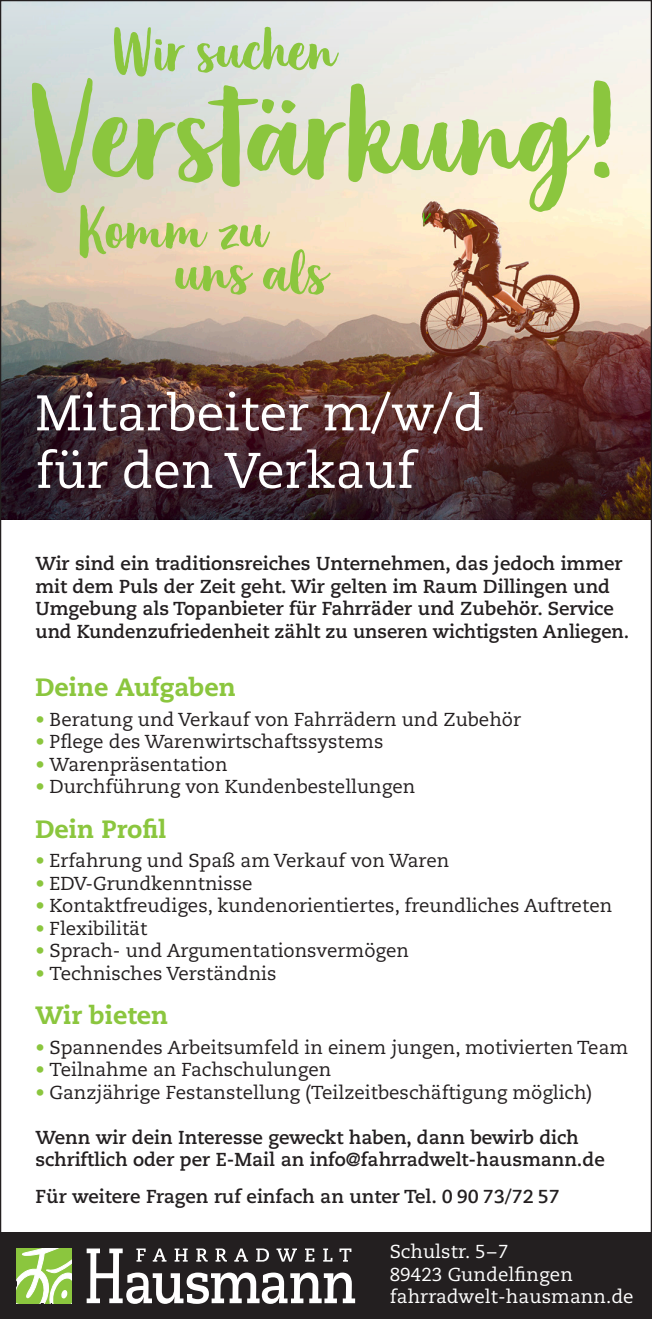
<style>
.page{position:relative;width:652px;height:1319px;background:#fff}
.page>*{position:absolute;margin:0;border:0;box-sizing:border-box;transform-origin:0 0}
.t1{font:140.5px "Organika Script";color:#8bc63e}
.t2{font:64px "Organika Script";color:#8bc63e}
.t3{font:50px/57.5px "Caecilia";color:#fff}
.t4{font:800 25px "Caecilia";color:#8bc63e}
.t5{font:18.75px "Caecilia";color:#231f20}
.t6{font:700 18.75px/22.5px "Caecilia";color:#231f20}
.t7{font:18.75px/22.5px "Caecilia";letter-spacing:.005em;color:#fff}
.s1{color:#8bc63e}
</style>
<div class="page">
<img style="left:2px;top:188px;width:648px;height:331px">
<svg style="left:2px;top:2px;width:648px;height:186px;background:#e5e5de"></svg>
<div style="left:0;top:1231px;width:652px;height:87px;background:#231f20"></div>
<svg style="left:87px;top:1248px;width:268px;height:55px"></svg>
<svg style="left:17px;top:1248px;width:54px;height:54px;background:#b1d87e"></svg>
<h2 class="t2" style="left:111px;top:12px;width:224px">Wir suchen</h2>
<h1 class="t1" style="left:23px;top:49px;width:593px">Verstärkung!</h1>
<h2 class="t2" style="left:75px;top:191px;width:191px">Komm zu</h2>
<h2 class="t2" style="left:173px;top:234px;width:153px">uns als</h2>
<h3 class="t3" style="left:35px;top:385px;width:451px">Mitarbeiter m/w/d für den Verkauf</h3>
<p class="t6" style="left:35px;top:552px;width:595px">Wir sind ein traditionsreiches Unternehmen, das jedoch immer mit dem Puls der Zeit geht. Wir gelten im Raum Dillingen und Umgebung als Topanbieter für Fahrräder und Zubehör. Service und Kundenzufriedenheit zählt zu unseren wichtigsten Anliegen.</p>
<h3 class="t4" style="left:35px;top:672px;width:202px">Deine Aufgaben</h3>
<p class="t5" style="left:35px;top:708px;width:487px"><span class="s1">•</span> Beratung und Verkauf von Fahrrädern und Zubehör</p>
<p class="t5" style="left:35px;top:731px;width:349px"><span class="s1">•</span> Pflege des Warenwirtschaftssystems</p>
<p class="t5" style="left:35px;top:753px;width:194px"><span class="s1">•</span> Warenpräsentation</p>
<p class="t5" style="left:35px;top:776px;width:381px"><span class="s1">•</span> Durchführung von Kundenbestellungen</p>
<h3 class="t4" style="left:35px;top:813px;width:132px">Dein Profil</h3>
<p class="t5" style="left:35px;top:849px;width:415px"><span class="s1">•</span> Erfahrung und Spaß am Verkauf von Waren</p>
<p class="t5" style="left:35px;top:872px;width:219px"><span class="s1">•</span> EDV-Grundkenntnisse</p>
<p class="t5" style="left:35px;top:894px;width:578px"><span class="s1">•</span> Kontaktfreudiges, kundenorientiertes, freundliches Auftreten</p>
<p class="t5" style="left:35px;top:917px;width:113px"><span class="s1">•</span> Flexibilität</p>
<p class="t5" style="left:35px;top:939px;width:375px"><span class="s1">•</span> Sprach- und Argumentationsvermögen</p>
<p class="t5" style="left:35px;top:962px;width:243px"><span class="s1">•</span> Technisches Verständnis</p>
<h3 class="t4" style="left:35px;top:999px;width:134px">Wir bieten</h3>
<p class="t5" style="left:35px;top:1036px;width:594px"><span class="s1">•</span> Spannendes Arbeitsumfeld in einem jungen, motivierten Team</p>
<p class="t5" style="left:35px;top:1058px;width:297px"><span class="s1">•</span> Teilnahme an Fachschulungen</p>
<p class="t5" style="left:35px;top:1081px;width:558px"><span class="s1">•</span> Ganzjährige Festanstellung (Teilzeitbeschäftigung möglich)</p>
<p class="t6" style="left:35px;top:1125px;width:571px">Wenn wir dein Interesse geweckt haben, dann bewirb dich schriftlich oder per E-Mail an info@fahrradwelt-hausmann.de</p>
<p class="t6" style="left:35px;top:1185px;width:526px">Für weitere Fragen ruf einfach an unter Tel. 0 90 73/72 57</p>
<p class="t7" style="left:390px;top:1240px;width:245px">Schulstr. 5 – 7<br>89423 Gundelfingen fahrradwelt-hausmann.de</p>
</div>
